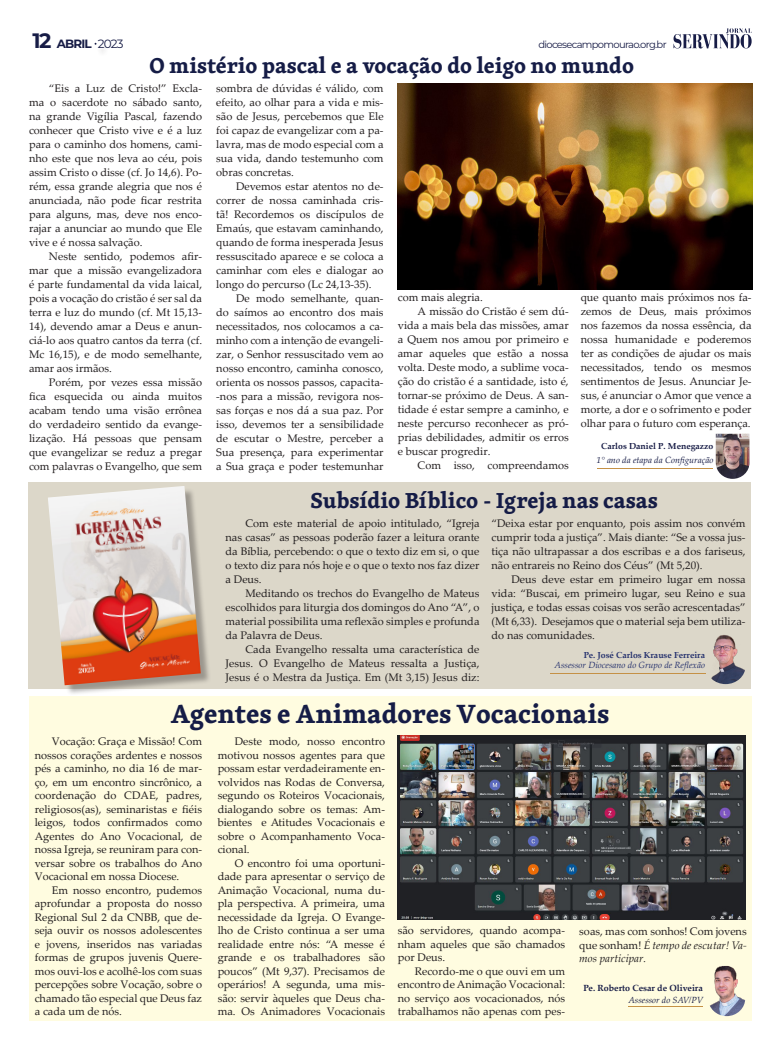
<style>
.page{position:relative;width:780px;height:1049px;background:#fff}
.page>*{position:absolute;margin:0;border:0;box-sizing:border-box;transform-origin:0 0}
.t1{font:700 27.1px "Skolar PE";color:#151c46}
.t2{font:700 22.3px "Skolar PE";color:#151c46}
.t3{font:700 22px "Skolar PE";color:#151c46}
.t4{font:700 20.9px "Montserrat";color:#171c46}
.t5{font:700 12px "Montserrat";letter-spacing:-.07em;color:#171c46}
.t6{font:11px/14px "Palatino Linotype";color:#231f20;text-align:justify}
.t7{font:10px "Montserrat";letter-spacing:-.07em;color:#171c46}
.t8{font:italic 9px "Palatino Linotype";color:#25316d}
.t9{font:italic 9px "Palatino Linotype";color:#171c46}
.t10{font:700 8.9px "Palatino Linotype";color:#171c46}
.t11{font:italic 8.9px "Palatino Linotype";color:#171c46}
.t12{font:700 8.7px "Palatino Linotype";color:#25316d}
.t13{font:700 8.7px "Palatino Linotype";color:#171c46}
.s1{font-weight:400}
.s2{font-style:italic}
</style>
<div class="page">
<svg style="left:673px;top:28px;width:78px;height:20px"></svg>
<div style="left:96px;top:45px;width:12px;height:12px;background:#fbfbfb"></div>
<div style="left:29px;top:696px;width:722px;height:324px;background:#fffce0"></div>
<img style="left:397px;top:736px;width:349px;height:183px">
<hr style="left:628px;top:1006px;width:74px;height:1px;background:#c59146">
<img style="left:710px;top:966px;width:35px;height:50px">
<hr style="left:597px;top:468px;width:116px;height:1px;background:#c59146">
<img style="left:715px;top:434px;width:34px;height:45px">
<img style="left:398px;top:84px;width:354px;height:205px">
<div style="left:28px;top:483px;width:722px;height:206px;background:#dcd7c9"></div>
<hr style="left:550px;top:673px;width:155px;height:1px;background:#c59146">
<img style="left:705px;top:635px;width:40px;height:49px">
<div style="left:49px;top:487px;width:162px;height:209px;background:#231f20;opacity:.35"></div>
<img style="left:48px;top:486px;width:153px;height:199px">
<p class="t4" style="left:32px;top:26px;width:21px">12</p>
<p class="t5" style="left:57px;top:35px;width:68px">ABRIL <span class="s1">2023</span></p>
<p class="t7" style="left:538px;top:38px;width:130px">diocesecampomourao.org.br</p>
<p class="t3" style="left:149px;top:48px;width:486px">O mistério pascal e a vocação do leigo no mundo</p>
<p class="t6" style="left:29px;top:80px;width:174px;text-indent:20px">“Eis a Luz de Cristo!” Excla&shy;ma o sacerdote no sábado santo, na grande Vigília Pascal, fazendo conhecer que Cristo vive e é a luz para o caminho dos homens, cami&shy;nho este que nos leva ao céu, pois assim Cristo o disse (cf. Jo 14,6). Po&shy;rém, essa grande alegria que nos é anunciada, não pode ficar restrita para alguns, mas, deve nos enco&shy;rajar a anunciar ao mundo que Ele vive e é nossa salvação.</p>
<p class="t6" style="left:29px;top:248px;width:174px;text-indent:20px">Neste sentido, podemos afir&shy;mar que a missão evangelizadora é parte fundamental da vida laical, pois a vocação do cristão é ser sal da terra e luz do mundo (cf. Mt 15,13- 14), devendo amar a Deus e anun&shy;ciá-lo aos quatro cantos da terra (cf.<br>Mc 16,15), e de modo semelhante, amar aos irmãos.</p>
<p class="t6" style="left:29px;top:374px;width:174px;text-indent:20px">Porém, por vezes essa missão fica esquecida ou ainda muitos acabam tendo uma visão errônea do verdadeiro sentido da evange&shy;lização. Há pessoas que pensam que evangelizar se reduz a pregar com palavras o Evangelho, que sem</p>
<p class="t6" style="left:216px;top:80px;width:169px">sombra de dúvidas é válido, com efeito, ao olhar para a vida e mis&shy;são de Jesus, percebemos que Ele foi capaz de evangelizar com a pa&shy;lavra, mas de modo especial com a sua vida, dando testemunho com obras concretas.</p>
<p class="t6" style="left:216px;top:178px;width:169px;text-indent:20px">Devemos estar atentos no de&shy;correr de nossa caminhada cris&shy;tã! Recordemos os discípulos de Emaús, que estavam caminhando, quando de forma inesperada Jesus ressuscitado aparece e se coloca a caminhar com eles e dialogar ao longo do percurso (Lc 24,13-35).</p>
<p class="t6" style="left:216px;top:290px;width:169px;text-indent:20px">De modo semelhante, quan&shy;do saímos ao encontro dos mais necessitados, nos colocamos a ca&shy;minho com a intenção de evangeli&shy;zar, o Senhor ressuscitado vem ao nosso encontro, caminha conosco, orienta os nossos passos, capacita--nos para a missão, revigora nos&shy;sas forças e nos dá a sua paz. Por isso, devemos ter a sensibilidade de escutar o Mestre, perceber a Sua presença, para experimentar a Sua graça e poder testemunhar</p>
<p class="t6" style="left:398px;top:290px;width:87px">com mais alegria.</p>
<p class="t6" style="left:398px;top:304px;width:172px;text-indent:20px">A missão do Cristão é sem dú&shy;vida a mais bela das missões, amar a Quem nos amou por primeiro e amar aqueles que estão a nossa volta. Deste modo, a sublime voca&shy;ção do cristão é a santidade, isto é, tornar-se próximo de Deus. A san&shy;tidade é estar sempre a caminho, e neste percurso reconhecer as pró&shy;prias debilidades, admitir os erros e buscar progredir.</p>
<p class="t6" style="left:417px;top:458px;width:152px">Com isso, compreendamos</p>
<p class="t6" style="left:580px;top:290px;width:172px">que quanto mais próximos nos fa&shy;zemos de Deus, mais próximos nos fazemos da nossa essência, da nossa humanidade e poderemos ter as condições de ajudar os mais necessitados, tendo os mesmos sentimentos de Jesus. Anunciar Je&shy;sus, é anunciar o Amor que vence a morte, a dor e o sofrimento e poder olhar para o futuro com esperança.</p>
<p class="t13" style="left:601px;top:440px;width:114px">Carlos Daniel P. Menegazzo</p>
<p class="t9" style="left:596px;top:453px;width:118px">1° ano da etapa da Configuração</p>
<p class="t2" style="left:311px;top:482px;width:348px">Subsídio Bíblico - Igreja nas casas</p>
<p class="t6" style="left:225px;top:515px;width:255px;text-indent:20px">Com este material de apoio intitulado, “Igreja nas casas” as pessoas poderão fazer a leitura orante da Bíblia, percebendo: o que o texto diz em si, o que o texto diz para nós hoje e o que o texto nos faz dizer a Deus.</p>
<p class="t6" style="left:225px;top:585px;width:255px;text-indent:20px">Meditando os trechos do Evangelho de Mateus escolhidos para liturgia dos domingos do Ano “A”, o material possibilita uma reflexão simples e profunda da Palavra de Deus.</p>
<p class="t6" style="left:225px;top:641px;width:255px;text-indent:20px">Cada Evangelho ressalta uma característica de Jesus. O Evangelho de Mateus ressalta a Justiça, Jesus é o Mestra da Justiça. Em (Mt 3,15) Jesus diz:</p>
<p class="t6" style="left:491px;top:515px;width:255px">“Deixa estar por enquanto, pois assim nos convém cumprir toda a justiça”. Mais diante: “Se a vossa jus&shy;tiça não ultrapassar a dos escribas e a dos fariseus, não entrareis no Reino dos Céus” (Mt 5,20).</p>
<p class="t6" style="left:491px;top:571px;width:255px;text-indent:20px">Deus deve estar em primeiro lugar em nossa vida: “Buscai, em primeiro lugar, seu Reino e sua justiça, e todas essas coisas vos serão acrescentadas” (Mt 6,33). Desejamos que o material seja bem utiliza&shy;do nas comunidades.</p>
<p class="t12" style="left:583px;top:649px;width:123px">Pe. José Carlos Krause Ferreira</p>
<p class="t8" style="left:554px;top:659px;width:152px">Assessor Diocesano do Grupo de Reflexão</p>
<p class="t1" style="left:171px;top:692px;width:440px">Agentes e Animadores Vocacionais</p>
<p class="t6" style="left:35px;top:734px;width:169px;line-height:13.5px;text-indent:17px">Vocação: Graça e Missão! Com nossos corações ardentes e nossos pés a caminho, no dia 16 de mar&shy;ço, em um encontro sincrônico, a coordenação do CDAE, padres, religiosos(as), seminaristas e fiéis leigos, todos confirmados como Agentes do Ano Vocacional, de nossa Igreja, se reuniram para con&shy;versar sobre os trabalhos do Ano Vocacional em nossa Diocese.</p>
<p class="t6" style="left:35px;top:883px;width:169px;line-height:13.5px;text-indent:17px">Em nosso encontro, pudemos aprofundar a proposta do nosso Regional Sul 2 da CNBB, que de&shy;seja ouvir os nossos adolescentes e jovens, inseridos nas variadas formas de grupos juvenis Quere&shy;mos ouvi-los e acolhê-los com suas percepções sobre Vocação, sobre o chamado tão especial que Deus faz a cada um de nós.</p>
<p class="t6" style="left:218px;top:734px;width:169px;line-height:13.5px;text-indent:17px">Deste modo, nosso encontro motivou nossos agentes para que possam estar verdadeiramente en&shy;volvidos nas Rodas de Conversa, segundo os Roteiros Vocacionais, dialogando sobre os temas: Am&shy;bientes e Atitudes Vocacionais e sobre o Acompanhamento Voca&shy;cional.</p>
<p class="t6" style="left:218px;top:856px;width:169px;line-height:13.5px;text-indent:17px">O encontro foi uma oportuni&shy;dade para apresentar o serviço de Animação Vocacional, numa du&shy;pla perspectiva. A primeira, uma necessidade da Igreja. O Evange&shy;lho de Cristo continua a ser uma realidade entre nós: “A messe é grande e os trabalhadores são poucos” (Mt 9,37). Precisamos de operários! A segunda, uma mis&shy;são: servir àqueles que Deus cha&shy;ma. Os Animadores Vocacionais</p>
<p class="t6" style="left:398px;top:923px;width:169px;line-height:13.5px">são servidores, quando acompa&shy;nham aqueles que são chamados por Deus.</p>
<p class="t6" style="left:398px;top:964px;width:169px;line-height:13.5px;text-indent:17px">Recordo-me o que ouvi em um encontro de Animação Vocacional: no serviço aos vocacionados, nós trabalhamos não apenas com pes-</p>
<p class="t6" style="left:579px;top:924px;width:169px;line-height:13.5px">soas, mas com sonhos! Com jovens que sonham! <span class="s2">É tempo de escutar! Va&shy;mos participar.</span></p>
<p class="t10" style="left:583px;top:981px;width:121px">Pe. Roberto Cesar de Oliveira</p>
<p class="t11" style="left:628px;top:993px;width:76px">Assessor do SAV/PV</p>
</div>
